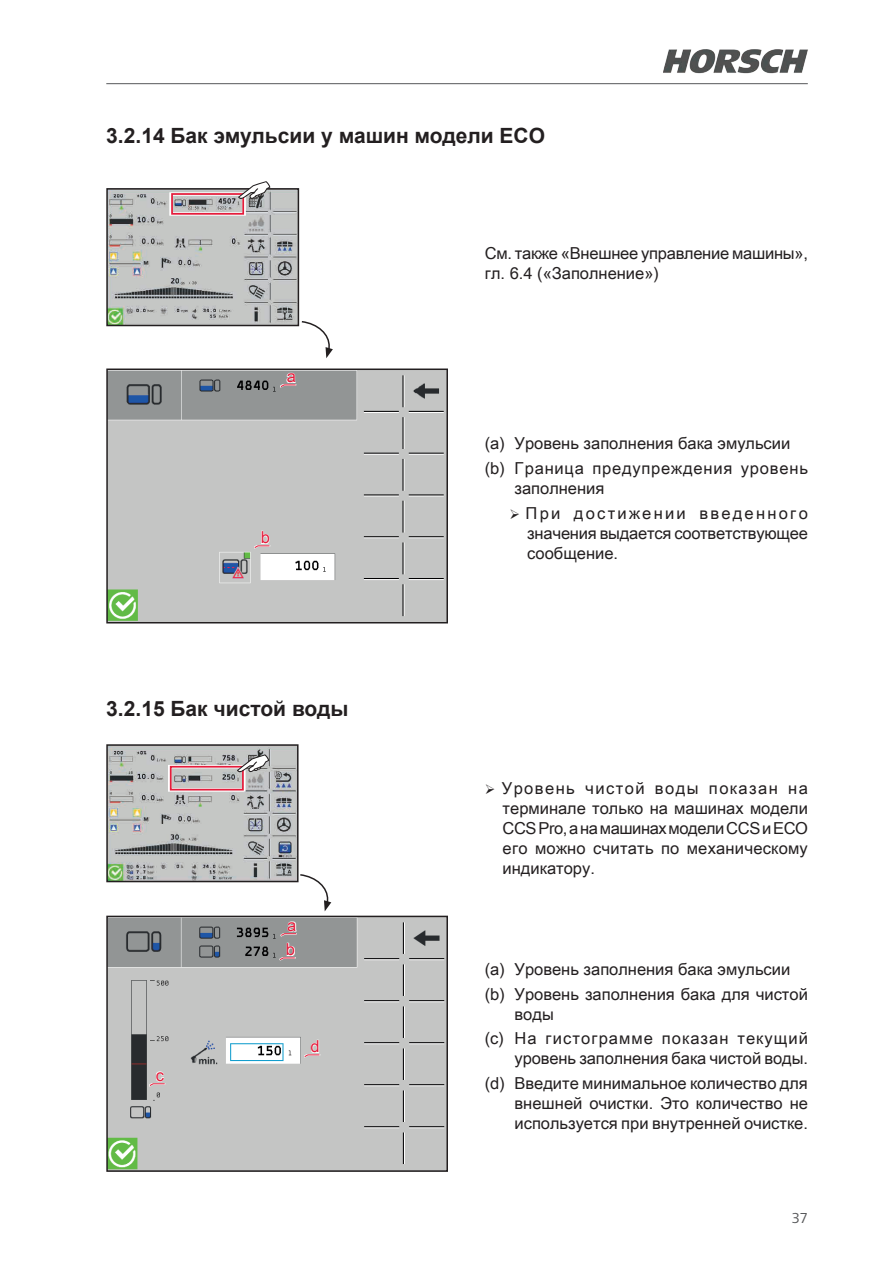
<style>
.page{position:relative;width:893px;height:1263px;background:#fff}
.page>*{position:absolute;margin:0;border:0;box-sizing:border-box;transform-origin:0 0}
.ueberschrift3{font:700 21px "Arial";color:#231f20}
.t1{font:16.5px/19.8px "Arial Unicode MS";color:#231f20}
.t2{font:16.5px/24.9px "Arial Unicode MS";letter-spacing:.025em;color:#231f20}
.t3{font:16.5px/24.9px "Arial Unicode MS";letter-spacing:.065em;color:#231f20}
.t4{font:16.5px/24.9px "Arial Unicode MS";letter-spacing:.135em;color:#231f20}
.t5{font:16.5px/24.3px "Arial Unicode MS";color:#e41c3b}
.t6{font:15px "Frutiger Next LTW1 G";color:#57585a}
</style>
<div class="page">
<hr style="left:106px;top:83px;width:702px;height:1px;background:#57585a">
<img style="left:663px;top:49px;width:145px;height:24px">
<img style="left:109px;top:191px;width:187px;height:132px">
<div style="left:106px;top:188px;width:193px;height:138px;border:2px solid #231f20"></div>
<svg style="left:301px;top:321px;width:32px;height:37px"></svg>
<div style="left:169px;top:192px;width:77px;height:24px;border:3px solid #fff"></div>
<div style="left:171px;top:193px;width:73px;height:22px;border:2px solid #e41c3b"></div>
<img style="left:109px;top:371px;width:336px;height:249px">
<div style="left:106px;top:368px;width:342px;height:255px;border:2px solid #231f20"></div>
<svg style="left:280px;top:384px;width:17px;height:4px"></svg>
<svg style="left:287px;top:373px;width:9px;height:10px"></svg>
<svg style="left:253px;top:545px;width:17px;height:4px"></svg>
<svg style="left:261px;top:531px;width:9px;height:13px"></svg>
<img style="left:109px;top:747px;width:187px;height:132px">
<div style="left:106px;top:744px;width:193px;height:138px;border:2px solid #231f20"></div>
<svg style="left:300px;top:874px;width:31px;height:37px"></svg>
<div style="left:168px;top:765px;width:78px;height:27px;border:3px solid #fff"></div>
<div style="left:170px;top:766px;width:74px;height:24px;border:2px solid #e41c3b"></div>
<img style="left:109px;top:919px;width:336px;height:250px">
<div style="left:106px;top:916px;width:342px;height:256px;border:2px solid #231f20"></div>
<svg style="left:280px;top:933px;width:17px;height:4px"></svg>
<svg style="left:287px;top:921px;width:9px;height:11px"></svg>
<svg style="left:279px;top:957px;width:17px;height:4px"></svg>
<svg style="left:286px;top:943px;width:9px;height:13px"></svg>
<svg style="left:149px;top:1083px;width:17px;height:4px"></svg>
<svg style="left:156px;top:1071px;width:9px;height:11px"></svg>
<svg style="left:303px;top:1054px;width:17px;height:4px"></svg>
<svg style="left:311px;top:1039px;width:8px;height:14px"></svg>
<svg style="left:237px;top:188px;width:35px;height:19px"></svg>
<svg style="left:236px;top:751px;width:35px;height:30px"></svg>
<p class="ueberschrift3" style="left:106px;top:121px;width:440px">3.2.14 Бак эмульсии у машин модели ECO</p>
<p class="t5" style="left:287px;top:364px;width:11px">a</p>
<p class="t5" style="left:261px;top:525px;width:11px">b</p>
<p class="ueberschrift3" style="left:106px;top:694px;width:244px">3.2.15 Бак чистой воды</p>
<p class="t5" style="left:156px;top:1063px;width:10px">c</p>
<p class="t5" style="left:286px;top:913px;width:12px">a b</p>
<p class="t5" style="left:311px;top:1034px;width:11px">d</p>
<p class="t1" style="left:485px;top:243px;width:325px">См. также «Внешнее управление машины», гл. 6.4 («Заполнение»)</p>
<p class="t2" style="left:485px;top:431px;width:325px">(a) Уровень заполнения бака эмульсии (b) Граница предупреждения уровень</p>
<p class="t4" style="left:526px;top:475px;width:284px;text-indent:-11px">заполнения<br>При достижении введенного</p>
<p class="t1" style="left:527px;top:523px;width:282px">значения выдается соответствующее сообщение.</p>
<p class="t1" style="left:502px;top:778px;width:308px;text-align:justify">Уровень чистой воды показан на терминале только на машинах модели CCS Pro, а на машинах модели CCS и ECO его можно считать по механическому индикатору.</p>
<p class="t1" style="left:485px;top:956px;width:325px;line-height:24.9px">(a) Уровень заполнения бака эмульсии (b) Уровень заполнения бака для чистой</p>
<p class="t3" style="left:485px;top:1001px;width:325px;text-indent:30px">воды<br>(c) На гистограмме показан текущий</p>
<p class="t1" style="left:485px;top:1045px;width:325px;line-height:24.9px;text-align:right">уровень заполнения бака чистой воды.<br>(d) Введите минимальное количество для</p>
<p class="t1" style="left:514px;top:1093px;width:295px">внешней очистки. Это количество не используется при внутренней очистке.</p>
<p class="t6" style="left:792px;top:1209px;width:18px">37</p>
</div>
